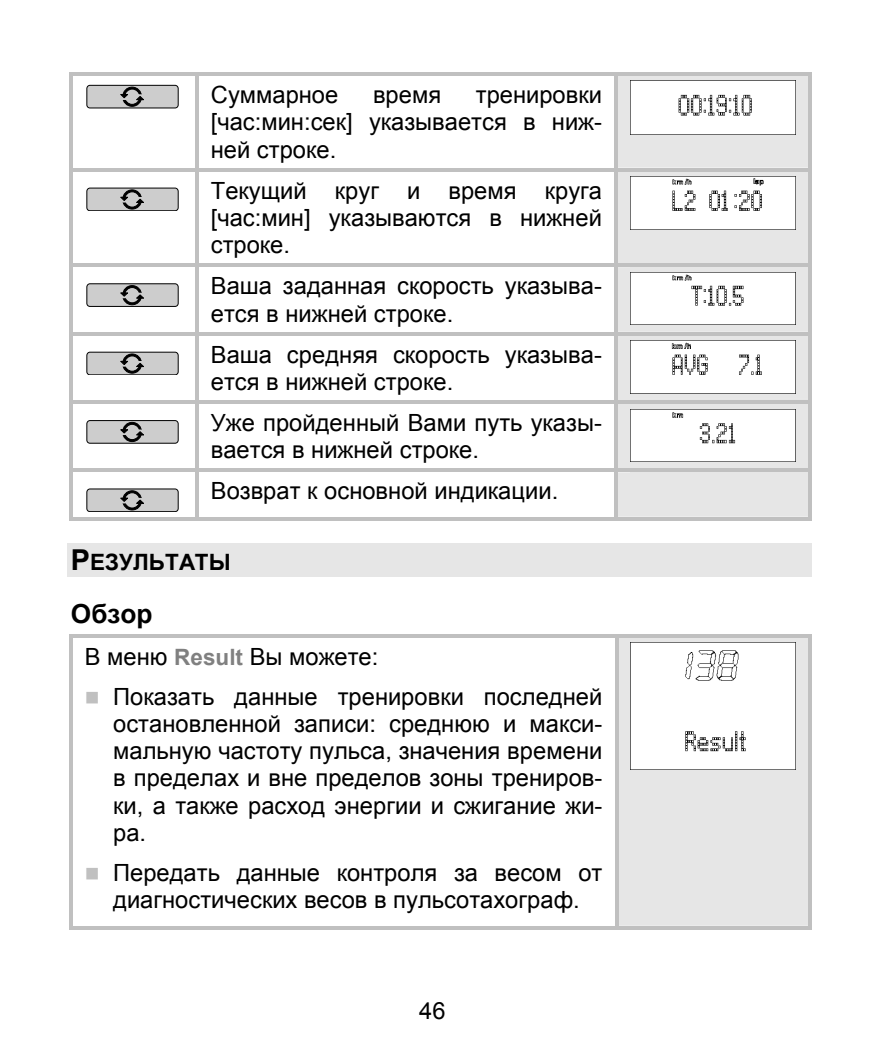
<style>
.page{position:relative;width:885px;height:1050px;background:#fff}
.page>*{position:absolute;margin:0;border:0;box-sizing:border-box;transform-origin:0 0}
.t1{font:700 26.25px "Arial";color:#000}
.t2{font:23.75px/27.2px "Arial";color:#000}
.t3{font:700 22.5px "Arial";color:#000}
.s1{font-size:28.75px}
.s2{font-weight:700;font-size:22.5px;color:#808080}
</style>
<div class="page">
<div style="left:87px;top:85px;width:91px;height:23px;background:#cdcdcd;border-radius:3px"></div>
<div style="left:87px;top:85px;width:91px;height:23px;border:1px solid #000;border-radius:3px"></div>
<div style="left:123px;top:87px;width:19px;height:19px;background:#000;border-radius:50%"></div>
<div style="left:122px;top:87px;width:20px;height:20px;border:1px solid #000;border-radius:50%"></div>
<div style="left:125px;top:89px;width:15px;height:15px;background:#cdcdcd;border-radius:50%"></div>
<div style="left:124px;top:89px;width:16px;height:16px;border:1px solid #000;border-radius:50%"></div>
<svg style="left:136px;top:95px;width:8px;height:5px"></svg>
<svg style="left:120px;top:94px;width:8px;height:6px"></svg>
<hr style="left:69px;top:72px;width:743px;height:4px;background:#c0c0c0">
<hr style="left:69px;top:76px;width:4px;height:92px;background:#c0c0c0">
<hr style="left:195px;top:76px;width:3px;height:92px;background:#c0c0c0">
<hr style="left:614px;top:76px;width:4px;height:92px;background:#c0c0c0">
<div style="left:87px;top:188px;width:91px;height:23px;background:#cdcdcd;border-radius:3px"></div>
<div style="left:87px;top:188px;width:91px;height:23px;border:1px solid #000;border-radius:3px"></div>
<div style="left:123px;top:190px;width:19px;height:19px;background:#000;border-radius:50%"></div>
<div style="left:122px;top:190px;width:20px;height:19px;border:1px solid #000;border-radius:50%"></div>
<div style="left:125px;top:192px;width:15px;height:15px;background:#cdcdcd;border-radius:50%"></div>
<div style="left:124px;top:192px;width:16px;height:15px;border:1px solid #000;border-radius:50%"></div>
<svg style="left:136px;top:197px;width:8px;height:6px"></svg>
<svg style="left:120px;top:196px;width:8px;height:6px"></svg>
<hr style="left:69px;top:168px;width:743px;height:3px;background:#c0c0c0">
<hr style="left:69px;top:171px;width:4px;height:92px;background:#c0c0c0">
<hr style="left:195px;top:171px;width:3px;height:92px;background:#c0c0c0">
<hr style="left:614px;top:171px;width:4px;height:92px;background:#c0c0c0">
<div style="left:87px;top:284px;width:91px;height:22px;background:#cdcdcd;border-radius:3px"></div>
<div style="left:87px;top:284px;width:91px;height:23px;border:1px solid #000;border-radius:3px"></div>
<svg style="left:123px;top:286px;width:19px;height:19px"></svg>
<div style="left:122px;top:285px;width:20px;height:20px;border:1px solid #000;border-radius:50%"></div>
<div style="left:125px;top:288px;width:15px;height:15px;background:#cdcdcd;border-radius:50%"></div>
<div style="left:124px;top:287px;width:16px;height:16px;border:1px solid #000;border-radius:50%"></div>
<svg style="left:136px;top:293px;width:8px;height:6px"></svg>
<svg style="left:120px;top:292px;width:8px;height:6px"></svg>
<hr style="left:69px;top:263px;width:743px;height:4px;background:#c0c0c0">
<hr style="left:69px;top:267px;width:4px;height:65px;background:#c0c0c0">
<hr style="left:195px;top:267px;width:3px;height:65px;background:#c0c0c0">
<hr style="left:614px;top:267px;width:4px;height:65px;background:#c0c0c0">
<div style="left:87px;top:352px;width:91px;height:23px;background:#cdcdcd;border-radius:3px"></div>
<div style="left:87px;top:352px;width:91px;height:23px;border:1px solid #000;border-radius:3px"></div>
<div style="left:123px;top:354px;width:19px;height:19px;background:#000;border-radius:50%"></div>
<div style="left:122px;top:354px;width:20px;height:19px;border:1px solid #000;border-radius:50%"></div>
<div style="left:125px;top:356px;width:15px;height:15px;background:#cdcdcd;border-radius:50%"></div>
<div style="left:124px;top:356px;width:16px;height:16px;border:1px solid #000;border-radius:50%"></div>
<svg style="left:136px;top:361px;width:8px;height:6px"></svg>
<svg style="left:120px;top:361px;width:8px;height:5px"></svg>
<hr style="left:69px;top:332px;width:743px;height:4px;background:#c0c0c0">
<hr style="left:69px;top:336px;width:4px;height:64px;background:#c0c0c0">
<hr style="left:195px;top:336px;width:3px;height:64px;background:#c0c0c0">
<hr style="left:614px;top:336px;width:4px;height:64px;background:#c0c0c0">
<div style="left:87px;top:421px;width:91px;height:22px;background:#cdcdcd;border-radius:3px"></div>
<div style="left:87px;top:420px;width:91px;height:23px;border:1px solid #000;border-radius:3px"></div>
<div style="left:123px;top:422px;width:19px;height:20px;background:#000;border-radius:50%"></div>
<div style="left:122px;top:422px;width:20px;height:20px;border:1px solid #000;border-radius:50%"></div>
<div style="left:125px;top:424px;width:15px;height:16px;background:#cdcdcd;border-radius:50%"></div>
<div style="left:124px;top:424px;width:16px;height:16px;border:1px solid #000;border-radius:50%"></div>
<svg style="left:136px;top:430px;width:8px;height:6px"></svg>
<svg style="left:120px;top:429px;width:8px;height:6px"></svg>
<hr style="left:69px;top:400px;width:743px;height:4px;background:#c0c0c0">
<hr style="left:69px;top:404px;width:4px;height:65px;background:#c0c0c0">
<hr style="left:195px;top:404px;width:3px;height:65px;background:#c0c0c0">
<hr style="left:614px;top:404px;width:4px;height:65px;background:#c0c0c0">
<div style="left:87px;top:489px;width:91px;height:23px;background:#cdcdcd;border-radius:3px"></div>
<div style="left:87px;top:489px;width:91px;height:23px;border:1px solid #000;border-radius:3px"></div>
<div style="left:123px;top:491px;width:19px;height:19px;background:#000;border-radius:50%"></div>
<div style="left:122px;top:491px;width:20px;height:19px;border:1px solid #000;border-radius:50%"></div>
<div style="left:125px;top:493px;width:15px;height:15px;background:#cdcdcd;border-radius:50%"></div>
<div style="left:124px;top:492px;width:16px;height:16px;border:1px solid #000;border-radius:50%"></div>
<svg style="left:136px;top:498px;width:8px;height:6px"></svg>
<svg style="left:120px;top:497px;width:8px;height:6px"></svg>
<hr style="left:69px;top:469px;width:743px;height:3px;background:#c0c0c0">
<hr style="left:69px;top:472px;width:4px;height:48px;background:#c0c0c0">
<hr style="left:69px;top:517px;width:126px;height:3px;background:#c0c0c0">
<hr style="left:195px;top:472px;width:3px;height:48px;background:#c0c0c0">
<hr style="left:198px;top:517px;width:416px;height:3px;background:#c0c0c0">
<hr style="left:614px;top:472px;width:4px;height:48px;background:#c0c0c0">
<svg style="left:618px;top:76px;width:194px;height:444px"></svg>
<div style="left:67px;top:543px;width:745px;height:33px;background:#e6e6e6"></div>
<div style="left:619px;top:637px;width:189px;height:289px;background:#e6e6e6"></div>
<div style="left:631px;top:637px;width:177px;height:138px;background:#e6e6e6"></div>
<img style="left:631px;top:642px;width:165px;height:128px">
<hr style="left:69px;top:634px;width:743px;height:3px;background:#c0c0c0">
<hr style="left:69px;top:637px;width:4px;height:293px;background:#c0c0c0">
<hr style="left:69px;top:926px;width:546px;height:4px;background:#c0c0c0">
<hr style="left:615px;top:637px;width:4px;height:293px;background:#c0c0c0">
<hr style="left:619px;top:926px;width:189px;height:4px;background:#c0c0c0">
<hr style="left:808px;top:637px;width:4px;height:293px;background:#c0c0c0">
<p class="t2" style="left:211px;top:81px;width:129px">Суммарное</p>
<p class="t2" style="left:373px;top:81px;width:70px">время</p>
<p class="t2" style="left:211px;top:81px;width:393px;text-align:justify;text-indent:265px">тренировки [час:мин:сек] указывается в ниж&shy;ней строке.</p>
<p class="t2" style="left:211px;top:177px;width:393px;text-align:justify">Текущий круг и время круга [час:мин] указываются в нижней строке.</p>
<p class="t2" style="left:211px;top:272px;width:392px">Ваша заданная скорость указыва&shy;ется в нижней строке.</p>
<p class="t2" style="left:211px;top:341px;width:392px">Ваша средняя скорость указыва&shy;ется в нижней строке.</p>
<p class="t2" style="left:211px;top:409px;width:393px">Уже пройденный Вами путь указы&shy;вается в нижней строке.</p>
<p class="t2" style="left:211px;top:478px;width:349px">Возврат к основной индикации.</p>
<p class="t3" style="left:71px;top:549px;width:161px"><span class="s1">Р</span>ЕЗУЛЬТАТЫ</p>
<p class="t1" style="left:71px;top:599px;width:83px">Обзор</p>
<p class="t2" style="left:113px;top:636px;width:491px;line-height:40px;text-indent:-28px">В меню <span class="s2">Result</span> Вы можете:<br>Показать данные тренировки последней</p>
<p class="t2" style="left:113px;top:710px;width:491px;text-align:justify">остановленной записи: среднюю и макси&shy;мальную частоту пульса, значения времени в пределах и вне пределов зоны трениров&shy;ки, а также расход энергии и сжигание жи&shy;ра.</p>
<p class="t2" style="left:113px;top:859px;width:491px">Передать данные контроля за весом от диагностических весов в пульсотахограф.</p>
<p class="t2" style="left:419px;top:997px;width:28px">46</p>
</div>
